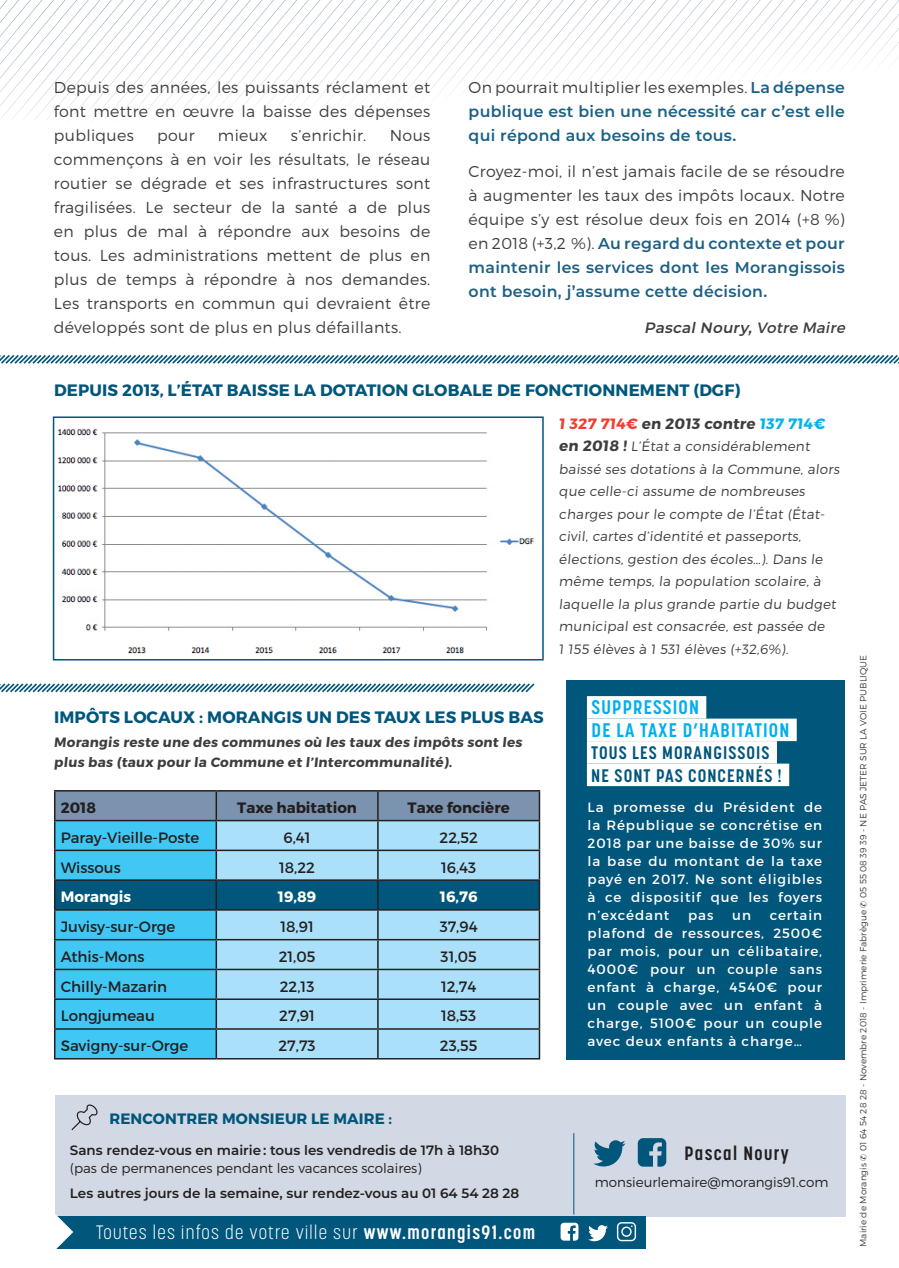
<style>
.page{position:relative;width:899px;height:1268px;background:#fff}
.page>*{position:absolute;margin:0;border:0;box-sizing:border-box;transform-origin:0 0}
.t1{font:700 19.5px/22.5px "Korolev Condensed";letter-spacing:.06em;color:#00aeef}
.t2{font:300 19.2px "Korolev Condensed";letter-spacing:.07em;color:#fff}
.t3{font:700 19.2px "Korolev Condensed";letter-spacing:.07em;color:#231f20}
.t4{font:700 18px/22.5px "Korolev Condensed";letter-spacing:.06em;color:#01567c}
.t5{font:700 16.5px "Montserrat";letter-spacing:.01em;color:#01567c}
.t6{font:300 15.75px/24px "Montserrat";letter-spacing:.02em;color:#3e3e3f;text-align:justify}
.t7{font:600 15.75px/24px "Montserrat";letter-spacing:.02em;color:#1b6085;text-align:justify}
.t8{font:15px "Montserrat";color:#231f20}
.t9{font:700 15px "Montserrat";color:#231f20}
.t10{font:700 15px "Montserrat";color:#3e3e3f}
.t11{font:700 15px "Montserrat";letter-spacing:.01em;color:#01567c}
.t12{font:italic 600 15px "Montserrat";color:#3e3e3f}
.t13{font:700 15px "Montserrat";color:#fff}
.t14{font:13.5px/18px "Montserrat";letter-spacing:.07em;color:#fff;text-align:justify}
.t15{font:300 13.5px/22.5px "Montserrat";color:#3e3e3f}
.t16{font:600 13.5px "Montserrat";color:#231f20}
.t17{font:700 13.5px/19.5px "Montserrat";color:#3e3e3f}
.t18{font:300 13.5px "Montserrat";color:#231f20}
.t19{font:300 9px "Montserrat";color:#3e3e3f}
.s1{font-weight:300;color:#3e3e3f}
.s2{font-weight:600;color:#1b6085}
.s3{font-weight:400}
.s4{color:#ef3e2e}
.s5{color:#00b3ef}
.s6{font-weight:700;font-size:15px}
.s7{font-weight:700}
</style>
<div class="page">
<svg style="left:0;top:0;width:899px;height:121px"></svg>
<svg style="left:0;top:683px;width:535px;height:10px"></svg>
<svg style="left:0;top:355px;width:899px;height:9px"></svg>
<div style="left:567px;top:680px;width:278px;height:379px;background:#01567c"></div>
<div style="left:587px;top:696px;width:119px;height:22px;background:#fff"></div>
<div style="left:587px;top:718px;width:210px;height:23px;background:#fff"></div>
<div style="left:587px;top:741px;width:190px;height:22px;background:#fff"></div>
<div style="left:587px;top:763px;width:202px;height:23px;background:#fff"></div>
<div style="left:55px;top:1095px;width:791px;height:121px;background:#d2d9e4"></div>
<div style="left:52px;top:1215px;width:594px;height:33px;background:#01567c"></div>
<svg style="left:52px;top:1214px;width:21px;height:35px"></svg>
<svg style="left:561px;top:1222px;width:17px;height:18px"></svg>
<svg style="left:588px;top:1225px;width:20px;height:16px"></svg>
<svg style="left:617px;top:1222px;width:19px;height:19px"></svg>
<svg style="left:638px;top:1138px;width:28px;height:28px"></svg>
<hr style="left:573px;top:1133px;width:1px;height:81px;background:#01567c">
<svg style="left:71px;top:1104px;width:27px;height:27px"></svg>
<svg style="left:593px;top:1140px;width:33px;height:26px"></svg>
<hr style="left:54px;top:790px;width:162px;height:1px;background:#231f20">
<hr style="left:216px;top:790px;width:162px;height:1px;background:#231f20">
<hr style="left:378px;top:790px;width:162px;height:1px;background:#231f20">
<svg style="left:54px;top:791px;width:486px;height:267px;background:#71b8d6"></svg>
<hr style="left:54px;top:1058px;width:162px;height:1px;background:#231f20">
<hr style="left:216px;top:1058px;width:162px;height:1px;background:#231f20">
<hr style="left:378px;top:1058px;width:162px;height:1px;background:#231f20">
<img style="left:58px;top:428px;width:476px;height:226px">
<div style="left:53px;top:416px;width:491px;height:244px;border:2px solid #01567c"></div>
<svg style="left:0;top:0;width:4px;height:3px"></svg>
<svg style="left:895px;top:0;width:4px;height:3px"></svg>
<p class="t6" style="left:54px;top:75px;width:378px">Depuis des années, les puissants réclament et font mettre en œuvre la baisse des dépenses publiques</p>
<p class="t6" style="left:157px;top:123px;width:39px">pour</p>
<p class="t6" style="left:218px;top:123px;width:51px">mieux</p>
<p class="t6" style="left:291px;top:123px;width:77px">s’enrichir.</p>
<p class="t6" style="left:54px;top:123px;width:378px;text-indent:336px">Nous commençons à en voir les résultats, le réseau routier se dégrade et ses infrastructures sont fragilisées. Le secteur de la santé a de plus en plus de mal à répondre aux besoins de tous. Les administrations mettent de plus en plus de temps à répondre à nos demandes.<br>Les transports en commun qui devraient être développés sont de plus en plus défaillants.</p>
<p class="t7" style="left:469px;top:74px;width:378px"><span class="s1">On pourrait multiplier les exemples.</span> La dépense publique est bien une nécessité car c’est elle qui répond aux besoins de tous.</p>
<p class="t6" style="left:469px;top:159px;width:378px">Croyez-moi, il n’est jamais facile de se résoudre à augmenter les taux des impôts locaux. Notre équipe s’y est résolue deux fois en 2014 (+8 %) en 2018 (+3,2 %). <span class="s2">Au regard du contexte et pour maintenir les services dont les Morangissois ont besoin, j’assume cette décision.</span></p>
<p class="t12" style="left:644px;top:317px;width:206px">Pascal Noury, <span class="s3">Votre Maire</span></p>
<p class="t5" style="left:54px;top:380px;width:688px">DEPUIS 2013, L’ÉTAT BAISSE LA DOTATION GLOBALE DE FONCTIONNEMENT (DGF)</p>
<p class="t10" style="left:559px;top:414px;width:269px"><span class="s4">1 327 714€</span> en 2013 contre <span class="s5">137 714€</span></p>
<p class="t15" style="left:559px;top:435px;width:284px"><span class="s6">en 2018 !</span> L’État a considérablement baissé ses dotations à la Commune, alors que celle-ci assume de nombreuses charges pour le compte de l’État (État&shy;civil, cartes d’identité et passeports, élections, gestion des écoles…). Dans le même temps, la population scolaire, à laquelle la plus grande partie du budget municipal est consacrée, est passée de<br>1 155 élèves à 1 531 élèves (+32,6%).</p>
<p class="t5" style="left:54px;top:707px;width:491px">IMPÔTS LOCAUX : MORANGIS UN DES TAUX LES PLUS BAS</p>
<p class="t17" style="left:54px;top:733px;width:471px">Morangis reste une des communes où les taux des impôts sont les plus bas (taux pour la Commune et l’Intercommunalité).</p>
<p class="t9" style="left:61px;top:798px;width:37px">2018</p>
<p class="t9" style="left:237px;top:798px;width:121px">Taxe habitation</p>
<p class="t9" style="left:408px;top:798px;width:104px">Taxe foncière</p>
<p class="t8" style="left:61px;top:828px;width:140px">Paray-Vieille-Poste</p>
<p class="t8" style="left:283px;top:828px;width:29px">6,41</p>
<p class="t8" style="left:440px;top:828px;width:40px">22,52</p>
<p class="t8" style="left:61px;top:858px;width:62px">Wissous</p>
<p class="t8" style="left:279px;top:858px;width:38px">18,22</p>
<p class="t8" style="left:441px;top:858px;width:37px">16,43</p>
<p class="t13" style="left:61px;top:887px;width:72px">Morangis</p>
<p class="t13" style="left:278px;top:887px;width:40px">19,89</p>
<p class="t13" style="left:440px;top:887px;width:39px">16,76</p>
<p class="t8" style="left:61px;top:917px;width:116px">Juvisy-sur-Orge</p>
<p class="t8" style="left:280px;top:917px;width:35px">18,91</p>
<p class="t8" style="left:440px;top:917px;width:40px">37,94</p>
<p class="t8" style="left:61px;top:947px;width:85px">Athis-Mons</p>
<p class="t8" style="left:279px;top:947px;width:38px">21,05</p>
<p class="t8" style="left:441px;top:947px;width:38px">31,05</p>
<p class="t8" style="left:61px;top:977px;width:108px">Chilly-Mazarin</p>
<p class="t8" style="left:280px;top:977px;width:36px">22,13</p>
<p class="t8" style="left:441px;top:977px;width:37px">12,74</p>
<p class="t8" style="left:61px;top:1006px;width:96px">Longjumeau</p>
<p class="t8" style="left:279px;top:1006px;width:37px">27,91</p>
<p class="t8" style="left:441px;top:1006px;width:37px">18,53</p>
<p class="t8" style="left:61px;top:1036px;width:129px">Savigny-sur-Orge</p>
<p class="t8" style="left:278px;top:1036px;width:39px">27,73</p>
<p class="t8" style="left:440px;top:1036px;width:39px">23,55</p>
<p class="t1" style="left:592px;top:696px;width:199px">SUPPRESSION<br>DE LA TAXE D’HABITATION</p>
<p class="t4" style="left:591px;top:741px;width:192px">TOUS LES MORANGISSOIS<br>NE SONT PAS CONCERNÉS !</p>
<p class="t14" style="left:588px;top:798px;width:236px">La promesse du Président de la République se concrétise en 2018 par une baisse de 30% sur la base du montant de la taxe payé en 2017. Ne sont éligibles à ce dispositif que les foyers n’excédant</p>
<p class="t14" style="left:588px;top:906px;width:236px;text-indent:182px">certain plafond de ressources, 2500€ par mois, pour un célibataire, 4000€ pour un couple sans enfant à charge, 4540€ pour un couple avec un enfant à charge, 5100€ pour un couple avec deux enfants à charge…</p>
<p class="t14" style="left:688px;top:906px;width:27px">pas</p>
<p class="t14" style="left:732px;top:906px;width:20px">un</p>
<p class="t11" style="left:109px;top:1109px;width:284px">RENCONTRER MONSIEUR LE MAIRE :</p>
<p class="t16" style="left:70px;top:1141px;width:431px">Sans rendez-vous en mairie : tous les vendredis de 17h à 18h30</p>
<p class="t18" style="left:70px;top:1160px;width:353px">(pas de permanences pendant les vacances scolaires)</p>
<p class="t16" style="left:70px;top:1183px;width:451px">Les autres jours de la semaine, sur rendez-vous au 01 64 54 28 28</p>
<p class="t2" style="left:96px;top:1221px;width:441px">Toutes les infos de votre ville sur <span class="s7">www.morangis91.com</span></p>
<p class="t3" style="left:684px;top:1141px;width:106px">Pascal Noury</p>
<p class="t18" style="left:595px;top:1173px;width:235px">monsieurlemaire@morangis91.com</p>
<p class="t19" style="left:858px;top:1247px;width:594px;rotate:-90deg">Mairie de Morangis ✆ 01 64 54 28 28 - Novembre 2018 - Imprimerie Fabrègue ✆ 05 55 08 39 39 - NE PAS JETER SUR LA VOIE PUBLIQUE</p>
</div>
